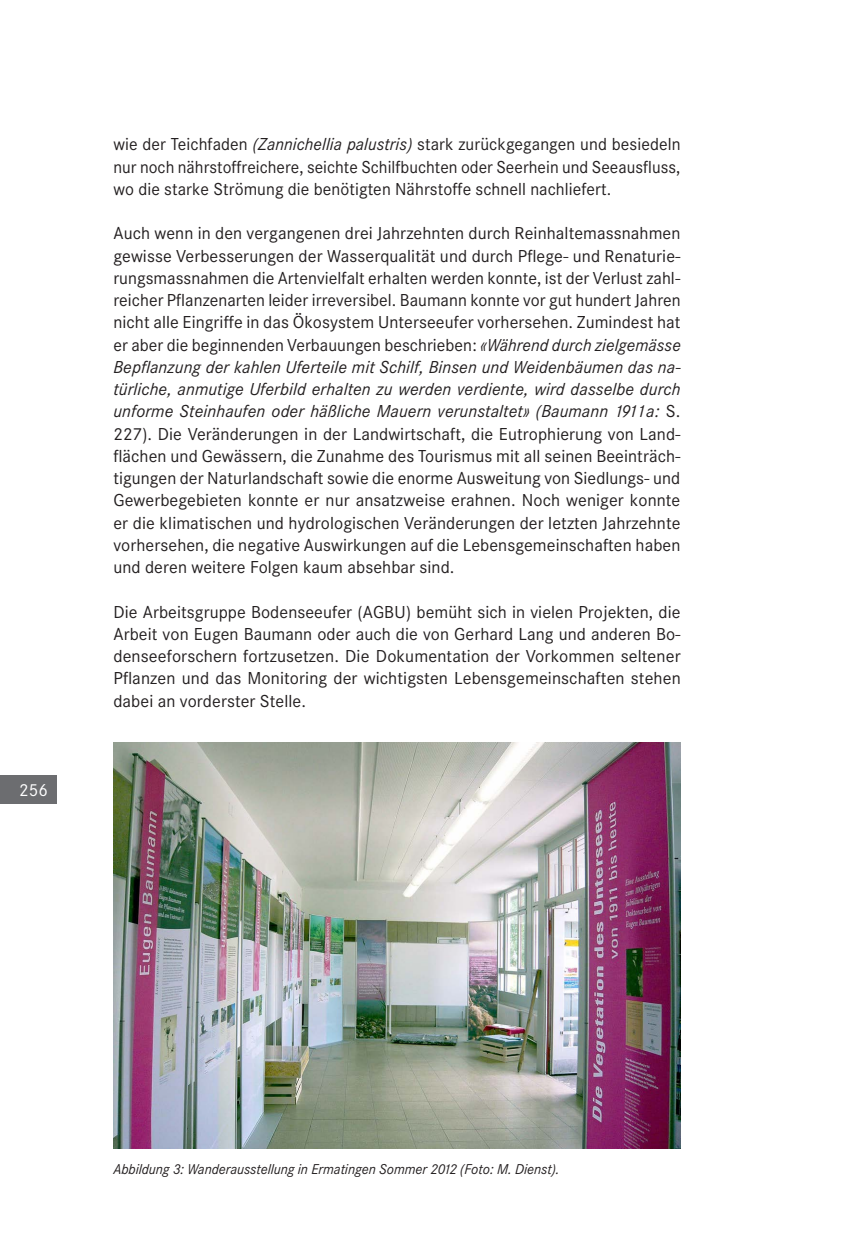
<style>
.page{position:relative;width:862px;height:1259px;background:#fff}
.page>*{position:absolute;margin:0;border:0;box-sizing:border-box;transform-origin:0 0}
.t1{font:17px/22.2px "Corporate SBQ";letter-spacing:.005em;color:#231f20;text-align:justify}
.t2{font:17px "Corporate SBQ";color:#fff}
.t3{font:italic 14px "Corporate SBQ";letter-spacing:-.005em;color:#231f20}
.s1{font-style:italic}
</style>
<div class="page">
<div style="left:0;top:775px;width:57px;height:29px;background:#6c6d70"></div>
<img style="left:113px;top:743px;width:567px;height:405px">
<p class="t2" style="left:19px;top:779px;width:30px">256</p>
<p class="t1" style="left:113px;top:133px;width:568px">wie der Teichfaden <span class="s1">(Zannichellia palustris)</span> stark zurückgegangen und besiedeln nur noch nährstoffreichere, seichte Schilfbuchten oder Seerhein und Seeausfluss, wo die starke Strömung die benötigten Nährstoffe schnell nachliefert.</p>
<p class="t1" style="left:113px;top:222px;width:569px">Auch wenn in den vergangenen drei Jahrzehnten durch Reinhaltemassnahmen gewisse Verbesserungen der Wasserqualität und durch Pflege- und Renaturie&shy;rungsmassnahmen die Artenvielfalt erhalten werden konnte, ist der Verlust zahl&shy;reicher Pflanzenarten leider irreversibel. Baumann konnte vor gut hundert Jahren nicht alle Eingriffe in das Ökosystem Unterseeufer vorhersehen. Zumindest hat er aber die beginnenden Verbauungen beschrieben: <span class="s1">«Während durch zielgemässe Bepflanzung der kahlen Uferteile mit Schilf, Binsen und Weidenbäumen das na&shy;türliche, anmutige Uferbild erhalten zu werden verdiente, wird dasselbe durch unforme Steinhaufen oder häßliche Mauern verunstaltet» (Baumann 1911a:</span> S.<br>227). Die Veränderungen in der Landwirtschaft, die Eutrophierung von Land&shy;flächen und Gewässern, die Zunahme des Tourismus mit all seinen Beeinträch&shy;tigungen der Naturlandschaft sowie die enorme Ausweitung von Siedlungs- und Gewerbegebieten konnte er nur ansatzweise erahnen. Noch weniger konnte er die klimatischen und hydrologischen Veränderungen der letzten Jahrzehnte vorhersehen, die negative Auswirkungen auf die Lebensgemeinschaften haben und deren weitere Folgen kaum absehbar sind.</p>
<p class="t1" style="left:113px;top:601px;width:569px">Die Arbeitsgruppe Bodenseeufer (AGBU) bemüht sich in vielen Projekten, die Arbeit von Eugen Baumann oder auch die von Gerhard Lang und anderen Bo&shy;denseeforschern fortzusetzen. Die Dokumentation der Vorkommen seltener Pflanzen und das Monitoring der wichtigsten Lebensgemeinschaften stehen dabei an vorderster Stelle.</p>
<p class="t3" style="left:113px;top:1160px;width:448px">Abbildung 3: Wanderausstellung in Ermatingen Sommer 2012 (Foto: M. Dienst).</p>
</div>
